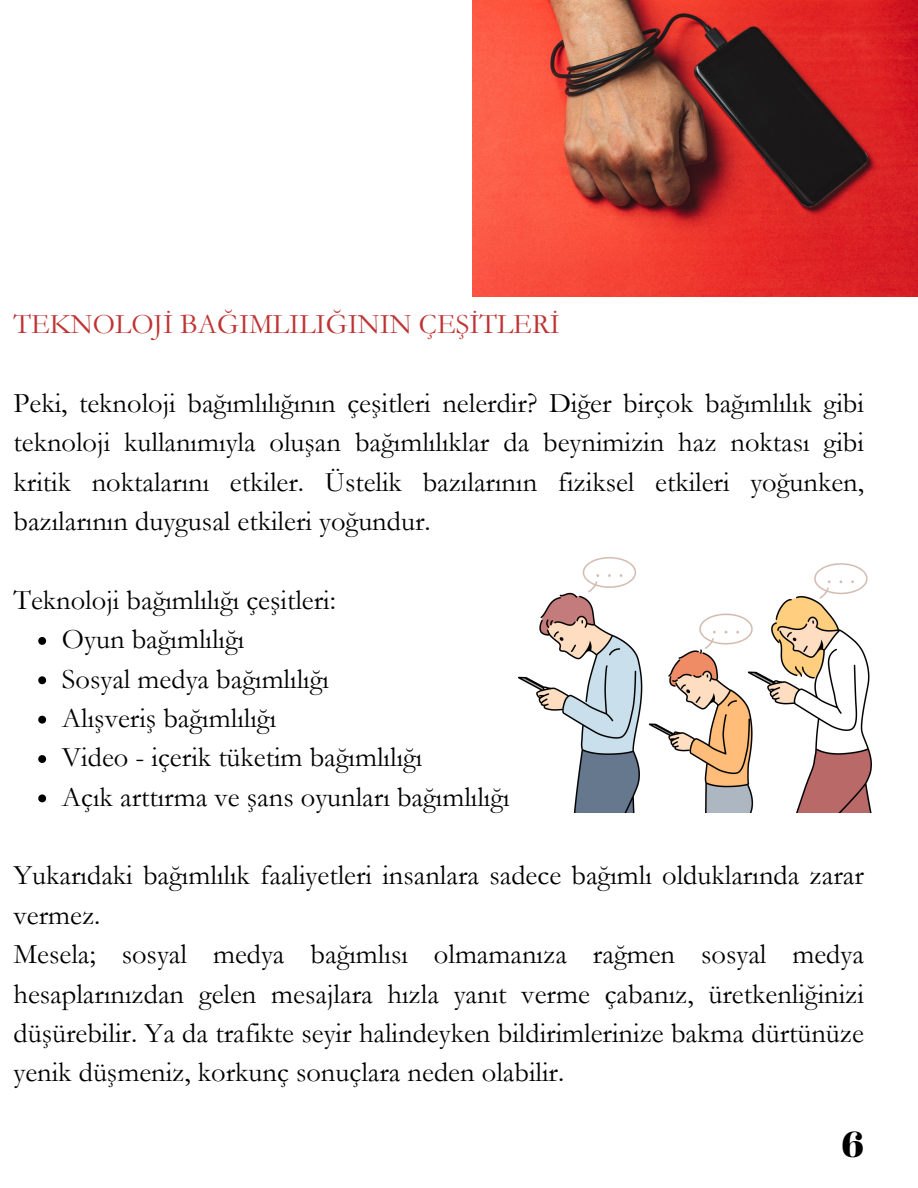
<style>
.page{position:relative;width:918px;height:1188px;background:#fff}
.page>*{position:absolute;margin:0;border:0;box-sizing:border-box;transform-origin:0 0}
.t1{font:36px "Abril Fatface";color:#000}
.t2{font:28.5px/39.3px "Garamond";color:#000;text-align:justify}
.t3{font:28.5px "Garamond";color:#bf3333}
</style>
<div class="page">
<svg style="left:38px;top:637px;width:8px;height:8px"></svg>
<svg style="left:38px;top:676px;width:8px;height:8px"></svg>
<svg style="left:38px;top:716px;width:8px;height:8px"></svg>
<svg style="left:38px;top:755px;width:8px;height:8px"></svg>
<svg style="left:38px;top:794px;width:8px;height:8px"></svg>
<img style="left:472px;top:0;width:446px;height:297px">
<img style="left:518px;top:557px;width:354px;height:255px">
<h1 class="t3" style="left:14px;top:309px;width:548px">TEKNOLOJİ BAĞIMLILIĞININ ÇEŞİTLERİ</h1>
<p class="t2" style="left:14px;top:384px;width:852px">Peki, teknoloji bağımlılığının çeşitleri nelerdir? Diğer birçok bağımlılık gibi teknoloji kullanımıyla oluşan bağımlılıklar da beynimizin haz noktası gibi kritik noktalarını etkiler. Üstelik bazılarının fiziksel etkileri yoğunken, bazılarının duygusal etkileri yoğundur.</p>
<p class="t2" style="left:14px;top:581px;width:324px">Teknoloji bağımlılığı çeşitleri:</p>
<p class="t2" style="left:62px;top:620px;width:184px">Oyun bağımlılığı</p>
<p class="t2" style="left:62px;top:659px;width:269px">Sosyal medya bağımlılığı</p>
<p class="t2" style="left:62px;top:699px;width:216px">Alışveriş bağımlılığı</p>
<p class="t2" style="left:62px;top:738px;width:362px">Video - içerik tüketim bağımlılığı</p>
<p class="t2" style="left:62px;top:778px;width:449px">Açık arttırma ve şans oyunları bağımlılığı</p>
<p class="t2" style="left:14px;top:856px;width:852px">Yukarıdaki bağımlılık faaliyetleri insanlara sadece bağımlı olduklarında zarar vermez.</p>
<p class="t2" style="left:14px;top:935px;width:852px">Mesela; sosyal medya bağımlısı olmamanıza rağmen sosyal medya hesaplarınızdan gelen mesajlara hızla yanıt verme çabanız, üretkenliğinizi düşürebilir. Ya da trafikte seyir halindeyken bildirimlerinize bakma dürtünüze yenik düşmeniz, korkunç sonuçlara neden olabilir.</p>
<p class="t1" style="left:842px;top:1119px;width:24px">6</p>
</div>
